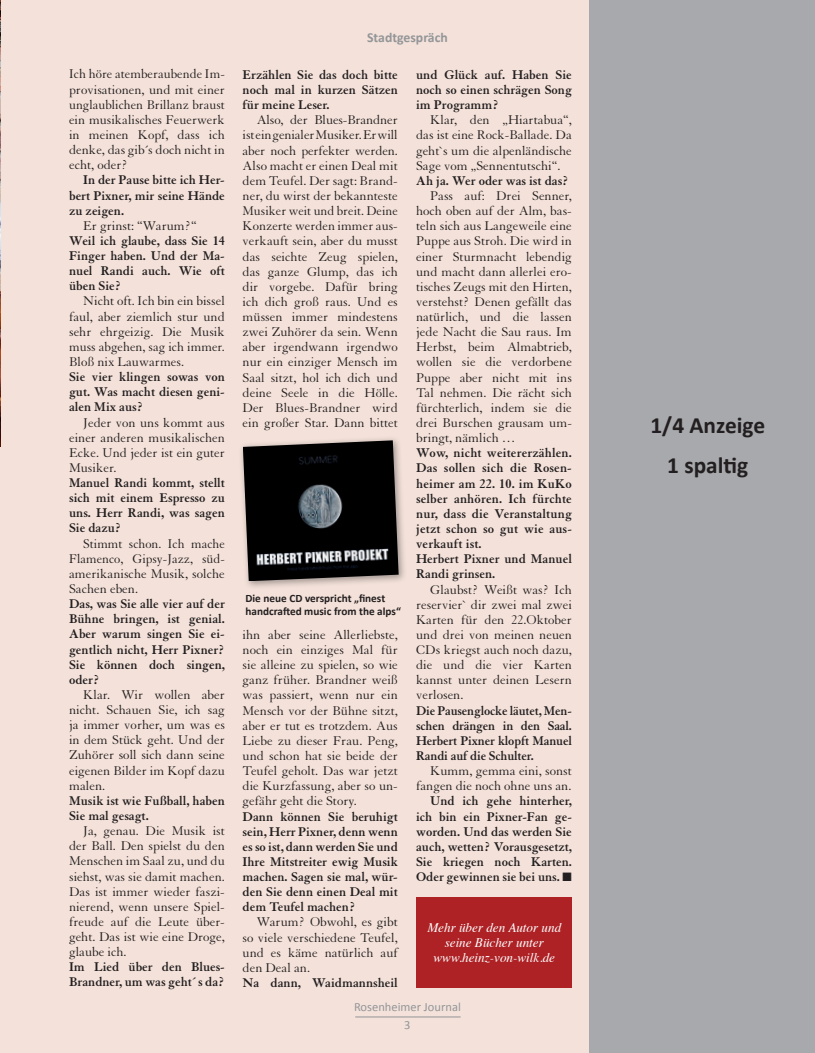
<style>
.page{position:relative;width:815px;height:1053px;background:#fff}
.page>*{position:absolute;margin:0;border:0;box-sizing:border-box;transform-origin:0 0}
.t1{font:700 23.38px/40.4px "Calibri";color:#231f20;text-align:center}
.t2{font:13.75px/15.1px "Granjon";color:#231f20;text-align:justify}
.t3{font:700 13.75px/15.1px "Granjon";color:#231f20;text-align:justify}
.t4{font:700 13.75px "Calibri";color:#939598}
.t5{font:italic 13.12px/15.1px "Times";color:#fff;text-align:center}
.t6{font:12.5px/17.8px "Calibri";color:#939598;text-align:center}
.t7{font:700 11.25px/13.1px "Calibri";color:#231f20}
</style>
<div class="page">
<div style="left:0;top:0;width:815px;height:1052px;background:#f4e2da"></div>
<hr style="left:355px;top:1016px;width:106px;height:1px;background:#939598">
<div style="left:590px;top:0;width:225px;height:1052px;background:#a8a9ad"></div>
<img style="left:0;top:0;width:1px;height:446px">
<div style="left:417px;top:896px;width:155px;height:91px;background:#ae2226"></div>
<div style="left:239px;top:435px;width:168px;height:155px;background:#231f20;opacity:.4"></div>
<img style="left:243px;top:440px;width:156px;height:141px">
<p class="t2" style="left:69px;top:67px;width:157px">Ich höre atemberaubende Im&shy;provisationen, und mit einer unglaublichen Brillanz braust ein musikalisches Feuerwerk in meinen Kopf, dass ich denke, das gib´s doch nicht in echt, oder?</p>
<p class="t3" style="left:69px;top:172px;width:157px;text-indent:14px">In der Pause bitte ich Her&shy;bert Pixner, mir seine Hände zu zeigen.</p>
<p class="t2" style="left:83px;top:218px;width:115px">Er grinst: “Warum?“</p>
<p class="t3" style="left:69px;top:233px;width:157px">Weil ich glaube, dass Sie 14<br>Finger haben. Und der Ma&shy;nuel Randi auch. Wie oft üben Sie?</p>
<p class="t2" style="left:69px;top:294px;width:157px;text-indent:14px">Nicht oft. Ich bin ein bissel faul, aber ziemlich stur und sehr ehrgeizig. Die Musik muss abgehen, sag ich immer.<br>Bloß nix Lauwarmes.</p>
<p class="t3" style="left:69px;top:369px;width:157px">Sie vier klingen sowas von gut. Was macht diesen geni&shy;alen Mix aus?</p>
<p class="t2" style="left:69px;top:415px;width:157px;text-indent:14px">Jeder von uns kommt aus einer anderen musikalischen Ecke. Und jeder ist ein guter Musiker.</p>
<p class="t3" style="left:69px;top:475px;width:157px">Manuel Randi kommt, stellt sich mit einem Espresso zu uns. Herr Randi, was sagen Sie dazu?</p>
<p class="t2" style="left:69px;top:536px;width:157px;text-indent:14px">Stimmt schon. Ich mache Flamenco, Gipsy-Jazz, süd&shy;amerikanische Musik, solche Sachen eben.</p>
<p class="t3" style="left:69px;top:596px;width:157px">Das, was Sie alle vier auf der Bühne bringen, ist genial.<br>Aber warum singen Sie ei&shy;gentlich nicht, Herr Pixner?<br>Sie können doch singen, oder?</p>
<p class="t2" style="left:69px;top:687px;width:157px;text-indent:14px">Klar. Wir wollen aber nicht. Schauen Sie, ich sag ja immer vorher, um was es in dem Stück geht. Und der Zuhörer soll sich dann seine eigenen Bilder im Kopf dazu malen.</p>
<p class="t3" style="left:69px;top:793px;width:157px">Musik ist wie Fußball, haben<br>Sie mal gesagt.</p>
<p class="t2" style="left:69px;top:823px;width:157px;text-indent:14px">Ja, genau. Die Musik ist der Ball. Den spielst du den Menschen im Saal zu, und du siehst, was sie damit machen.<br>Das ist immer wieder faszi&shy;nierend, wenn unsere Spiel&shy;freude auf die Leute über&shy;geht. Das ist wie eine Droge, glaube ich.</p>
<p class="t3" style="left:69px;top:959px;width:157px">Im Lied über den Blues-<br>Brandner, um was geht´ s da?</p>
<p class="t4" style="left:367px;top:29px;width:82px">Stadtgespräch</p>
<p class="t3" style="left:243px;top:67px;width:157px">Erzählen Sie das doch bitte noch mal in kurzen Sätzen für meine Leser.</p>
<p class="t2" style="left:243px;top:113px;width:157px;text-indent:14px">Also, der Blues-Brandner ist ein genialer Musiker. Er will aber noch perfekter werden.<br>Also macht er einen Deal mit dem Teufel. Der sagt: Brand&shy;ner, du wirst der bekannteste Musiker weit und breit. Deine Konzerte werden immer aus&shy;verkauft sein, aber du musst das seichte Zeug spielen, das ganze Glump, das ich dir vorgebe. Dafür bring ich dich groß raus. Und es müssen immer mindestens zwei Zuhörer da sein. Wenn aber irgendwann irgendwo nur ein einziger Mensch im Saal sitzt, hol ich dich und deine Seele in die Hölle.<br>Der Blues-Brandner wird ein großer Star. Dann bittet</p>
<p class="t7" style="left:245px;top:591px;width:157px">Die neue CD verspricht „finest handcrafted music from the alps“</p>
<p class="t2" style="left:243px;top:627px;width:157px">ihn aber seine Allerliebste, noch ein einziges Mal für sie alleine zu spielen, so wie ganz früher. Brandner weiß was passiert, wenn nur ein Mensch vor der Bühne sitzt, aber er tut es trotzdem. Aus Liebe zu dieser Frau. Peng, und schon hat sie beide der Teufel geholt. Das war jetzt die Kurzfassung, aber so un&shy;gefähr geht die Story.</p>
<p class="t3" style="left:243px;top:808px;width:157px">Dann können Sie beruhigt sein, Herr Pixner, denn wenn es so ist, dann werden Sie und Ihre Mitstreiter ewig Musik machen. Sagen sie mal, wür&shy;den Sie denn einen Deal mit dem Teufel machen?</p>
<p class="t2" style="left:243px;top:914px;width:157px;text-indent:14px">Warum? Obwohl, es gibt so viele verschiedene Teufel, und es käme natürlich auf den Deal an.</p>
<p class="t3" style="left:243px;top:975px;width:157px">Na dann, Waidmannsheil</p>
<p class="t3" style="left:416px;top:67px;width:157px">und Glück auf. Haben Sie noch so einen schrägen Song im Programm?</p>
<p class="t2" style="left:416px;top:113px;width:157px;text-indent:14px">Klar, den „Hiartabua“, das ist eine Rock-Ballade. Da geht`s um die alpenländische Sage vom „Sennentutschi“.</p>
<p class="t3" style="left:416px;top:173px;width:154px">Ah ja. Wer oder was ist das?</p>
<p class="t2" style="left:416px;top:188px;width:157px;text-indent:14px">Pass auf: Drei Senner, hoch oben auf der Alm, bas&shy;teln sich aus Langeweile eine Puppe aus Stroh. Die wird in einer Sturmnacht lebendig und macht dann allerlei ero&shy;tisches Zeugs mit den Hirten, verstehst? Denen gefällt das natürlich, und die lassen jede Nacht die Sau raus. Im Herbst, beim Almabtrieb, wollen sie die verdorbene Puppe aber nicht mit ins Tal nehmen. Die rächt sich fürchterlich, indem sie die drei Burschen grausam um&shy;bringt, nämlich …</p>
<p class="t3" style="left:416px;top:445px;width:157px;text-align:left">Wow, nicht weitererzählen.<br>Das sollen sich die Rosen&shy;heimer am 22. 10. im KuKo selber anhören. Ich fürchte nur, dass die Veranstaltung jetzt schon so gut wie aus&shy;verkauft ist.<br>Herbert Pixner und Manuel<br>Randi grinsen.</p>
<p class="t2" style="left:416px;top:582px;width:157px;text-indent:14px">Glaubst? Weißt was? Ich reservier` dir zwei mal zwei Karten für den 22.Oktober und drei von meinen neuen CDs kriegst auch noch dazu, die und die vier Karten kannst unter deinen Lesern verlosen.</p>
<p class="t3" style="left:416px;top:702px;width:157px">Die Pausenglocke läutet, Men&shy;schen drängen in den Saal.<br>Herbert Pixner klopft Manuel Randi auf die Schulter.</p>
<p class="t2" style="left:416px;top:763px;width:157px;text-align:right">Kumm, gemma eini, sonst fangen die noch ohne uns an.</p>
<p class="t3" style="left:416px;top:793px;width:157px;text-indent:14px">Und ich gehe hinterher, ich bin ein Pixner-Fan ge&shy;worden. Und das werden Sie auch, wetten? Vorausgesetzt, Sie kriegen noch Karten.<br>Oder gewinnen sie bei uns. ■</p>
<p class="t5" style="left:427px;top:919px;width:135px">Mehr über den Autor und seine Bücher unter www.heinz-von-wilk.de</p>
<p class="t6" style="left:354px;top:997px;width:108px">Rosenheimer Journal<br>3</p>
<h1 class="t1" style="left:650px;top:405px;width:116px">1/4 Anzeige<br>1 spaltig</h1>
</div>
